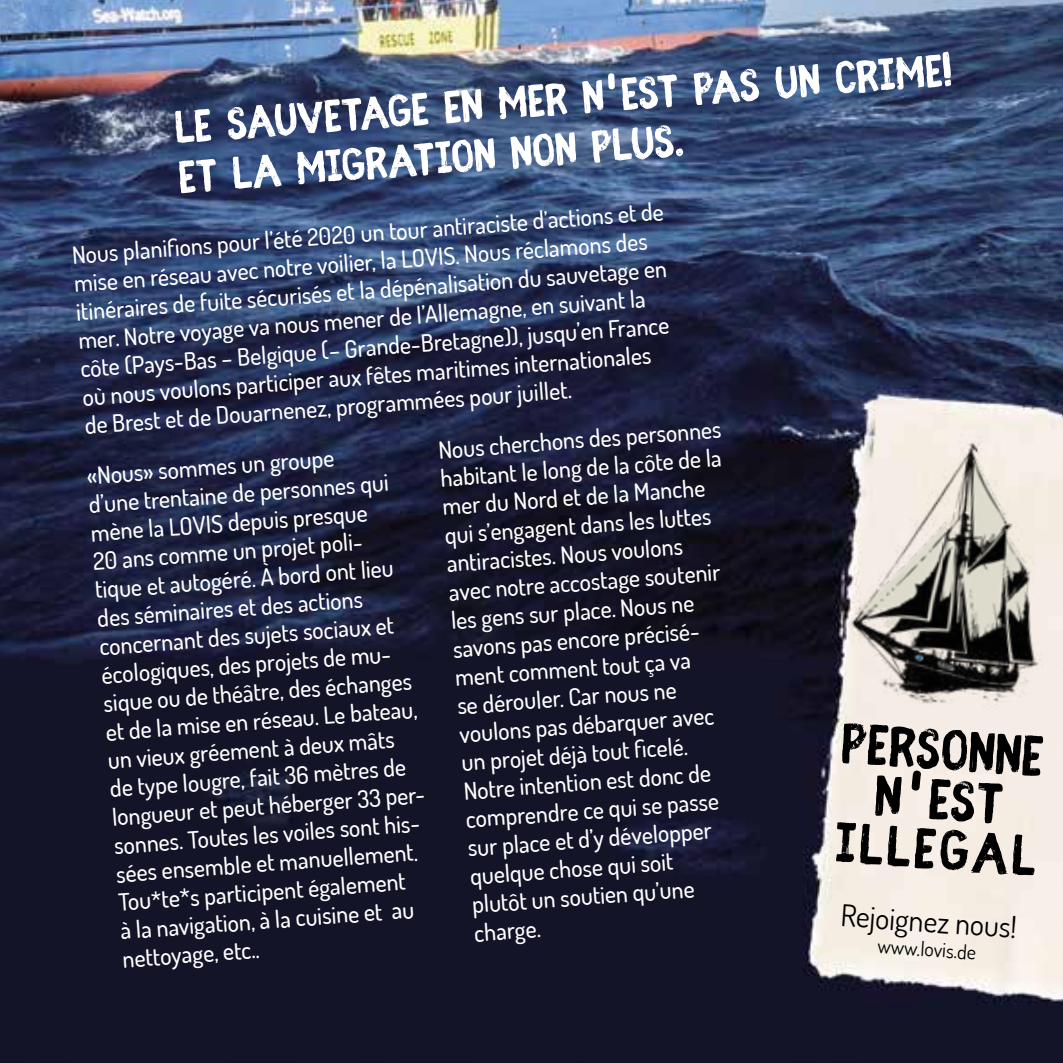
<style>
.page{position:relative;width:1063px;height:1063px;background:#fff}
.page>*{position:absolute;margin:0;border:0;box-sizing:border-box;transform-origin:0 0}
.t1{font:62.5px/50px "Fibre Vintage";color:#000;text-align:center}
.t2{font:50px/50.5px "Fibre Vintage";color:#fff}
.t3{font:30px "Dosis";color:#000}
.t4{font:500 23.75px/28.5px "Dosis";color:#fff}
.t5{font:20px "Dosis";color:#000}
.s1{font-family:"Comic Sans MS";font-weight:700}
</style>
<div class="page">
<img style="left:0;top:0;width:1063px;height:1063px">
<img style="left:808px;top:411px;width:255px;height:352px">
<h2 class="t2" style="left:173px;top:103px;width:780px;rotate:-4deg">Le sauvetage en mer n<span class="s1">'</span>est pas un crime!<br>Et la migration non plus.</h2>
<p class="t4" style="left:71px;top:239px;width:595px;rotate:-4deg">Nous planifi ons pour l’été 2020 un tour antiraciste d’actions et de mise en réseau avec notre voilier, la LOVIS. Nous réclamons des itinéraires de fuite sécurisés et la dépénalisation du sauvetage en mer. Notre voyage va nous mener de l’Allemagne, en suivant la côte (Pays-Bas – Belgique (– Grande-Bretagne)), jusqu’en France où nous voulons participer aux fêtes maritimes internationales de Brest et de Douarnenez, programmées pour juillet.</p>
<p class="t4" style="left:437px;top:434px;width:285px;rotate:-4deg">Nous cherchons des personnes habitant le long de la côte de la mer du Nord et de la Manche qui s’engagent dans les luttes antiracistes. Nous voulons avec notre accostage soutenir les gens sur place. Nous ne savons pas encore précisé&shy;ment comment tout ça va<br>se dérouler. Car nous ne voulons pas débarquer avec un projet déjà tout fi celé.<br>Notre intention est donc de comprendre ce qui se passe sur place et d’y développer quelque chose qui soit<br>plutôt un soutien qu’une charge.</p>
<p class="t4" style="left:86px;top:461px;width:331px;rotate:-4deg">«Nous» sommes un groupe<br>d’une trentaine de personnes qui mène la LOVIS depuis presque<br>20 ans comme un projet poli&shy;tique et autogéré. À bord ont lieu des séminaires et des actions concernant des sujets sociaux et écologiques, des projets de mu&shy;sique ou de théâtre, des échanges et de la mise en réseau. Le bateau, un vieux gréement à deux mâts<br>de type lougre, fait 36 mètres de longueur et peut héberger 33 per&shy;sonnes. Toutes les voiles sont his&shy;sées ensemble et manuellement.<br>Tou*te*s participent également<br>à la navigation, à la cuisine et au nettoyage, etc..</p>
<h1 class="t1" style="left:843px;top:720px;width:204px;rotate:4deg">personne n<span class="s1">'</span>est illEgal</h1>
<p class="t3" style="left:842px;top:896px;width:178px;rotate:4deg">Rejoignez nous!</p>
<p class="t5" style="left:879px;top:933px;width:100px;rotate:4deg">www.lovis.de</p>
</div>
